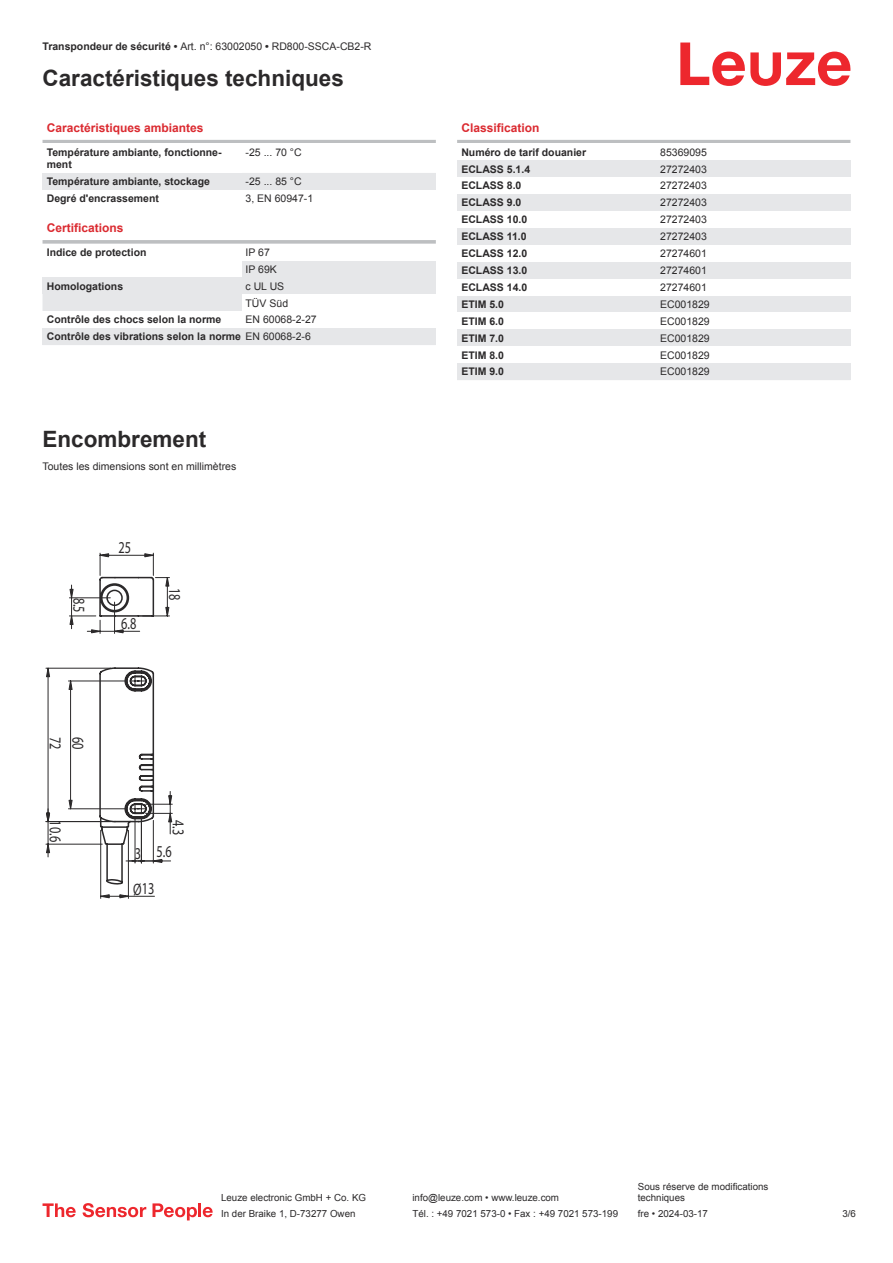
<style>
.page{position:relative;width:893px;height:1263px;background:#fff}
.page>*{position:absolute;margin:0;border:0;box-sizing:border-box;transform-origin:0 0}
.t1{font:700 22.5px "Arial";color:#2b292a}
.t2{font:16.65px "Myriad Pro";color:#2b292a;scale:.74 1}
.t3{font:700 12px "Arial";color:#db2a30}
.t4{font:700 10.5px/12.6px "Arial";color:#2b292a}
.t5{font:10.5px/17px "Arial";color:#2b292a}
.t6{font:9.75px/11.7px "Arial";color:#2b292a}
.s1{font-weight:700}
.s2{font-weight:400}
</style>
<div class="page">
<svg style="left:680px;top:43px;width:170px;height:43px"></svg>
<div style="left:43px;top:294px;width:199px;height:17px;background:#e6e7e9"></div>
<hr style="left:43px;top:140px;width:393px;height:3px;background:#bdbfc1">
<div style="left:43px;top:173px;width:199px;height:17px;background:#e6e7e9"></div>
<div style="left:242px;top:173px;width:194px;height:17px;background:#e6e7e9"></div>
<svg style="left:43px;top:240px;width:393px;height:4px;background:#c3c5c7"></svg>
<div style="left:242px;top:261px;width:194px;height:16px;background:#e6e7e9"></div>
<div style="left:43px;top:277px;width:199px;height:17px;background:#e6e7e9"></div>
<div style="left:242px;top:277px;width:194px;height:17px;background:#e6e7e9"></div>
<div style="left:43px;top:328px;width:199px;height:17px;background:#e6e7e9"></div>
<div style="left:242px;top:328px;width:194px;height:17px;background:#e6e7e9"></div>
<hr style="left:457px;top:140px;width:393px;height:3px;background:#bdbfc1">
<div style="left:457px;top:160px;width:200px;height:17px;background:#e6e7e9"></div>
<div style="left:657px;top:160px;width:193px;height:17px;background:#e6e7e9"></div>
<div style="left:457px;top:194px;width:200px;height:17px;background:#e6e7e9"></div>
<div style="left:657px;top:194px;width:193px;height:17px;background:#e6e7e9"></div>
<div style="left:457px;top:228px;width:200px;height:17px;background:#e6e7e9"></div>
<div style="left:657px;top:228px;width:193px;height:17px;background:#e6e7e9"></div>
<div style="left:457px;top:262px;width:200px;height:17px;background:#e6e7e9"></div>
<div style="left:657px;top:262px;width:193px;height:17px;background:#e6e7e9"></div>
<div style="left:457px;top:296px;width:200px;height:16px;background:#e6e7e9"></div>
<div style="left:657px;top:296px;width:193px;height:16px;background:#e6e7e9"></div>
<div style="left:457px;top:329px;width:200px;height:17px;background:#e6e7e9"></div>
<div style="left:657px;top:329px;width:193px;height:17px;background:#e6e7e9"></div>
<div style="left:457px;top:363px;width:200px;height:17px;background:#e6e7e9"></div>
<div style="left:657px;top:363px;width:193px;height:17px;background:#e6e7e9"></div>
<svg style="left:43px;top:1203px;width:33px;height:14px"></svg>
<svg style="left:83px;top:1203px;width:63px;height:14px"></svg>
<svg style="left:153px;top:1203px;width:44px;height:17px"></svg>
<hr style="left:198px;top:1203px;width:3px;height:14px;background:#ed272d">
<svg style="left:203px;top:1207px;width:10px;height:10px"></svg>
<svg style="left:45px;top:552px;width:128px;height:347px"></svg>
<p class="t5" style="left:43px;top:39px;width:330px"><span class="s1">Transpondeur de sécurité •</span> Art. n°: 63002050 <span class="s1">•</span> RD800-SSCA-CB2-R</p>
<h1 class="t1" style="left:43px;top:70px;width:303px">Caractéristiques techniques</h1>
<p class="t3" style="left:47px;top:123px;width:158px">Caractéristiques ambiantes</p>
<p class="t4" style="left:47px;top:147px;width:176px">Température ambiante, fonctionne&shy;ment</p>
<p class="t5" style="left:246px;top:144px;width:58px">-25 ... 70 °C</p>
<p class="t4" style="left:47px;top:176px;width:165px">Température ambiante, stockage</p>
<p class="t5" style="left:246px;top:174px;width:58px">-25 ... 85 °C</p>
<p class="t4" style="left:47px;top:193px;width:114px">Degré d'encrassement</p>
<p class="t5" style="left:246px;top:191px;width:69px">3, EN 60947-1</p>
<p class="t3" style="left:47px;top:224px;width:78px">Certifications</p>
<p class="t4" style="left:47px;top:247px;width:101px">Indice de protection</p>
<p class="t5" style="left:246px;top:245px;width:33px">IP 67<br>IP 69K</p>
<p class="t4" style="left:47px;top:281px;width:78px">Homologations</p>
<p class="t5" style="left:246px;top:278px;width:44px">c UL US<br>TÜV Süd</p>
<p class="t4" style="left:47px;top:314px;width:176px">Contrôle des chocs selon la norme</p>
<p class="t4" style="left:47px;top:312px;width:271px;line-height:17px;text-indent:199px"><span class="s2">EN 60068-2-27<br></span>Contrôle des vibrations selon la norme <span class="s2">EN 60068-2-6</span></p>
<h1 class="t1" style="left:43px;top:431px;width:165px">Encombrement</h1>
<p class="t5" style="left:43px;top:459px;width:195px">Toutes les dimensions sont en millimètres</p>
<h2 class="t2" style="left:89px;top:597px;width:22px;rotate:90deg">8.5</h2>
<h2 class="t2" style="left:119px;top:538px;width:19px">25</h2>
<h2 class="t2" style="left:121px;top:614px;width:22px">6.8</h2>
<h2 class="t2" style="left:185px;top:588px;width:19px;rotate:90deg">18</h2>
<h2 class="t2" style="left:65px;top:737px;width:19px;rotate:90deg">72</h2>
<h2 class="t2" style="left:88px;top:737px;width:19px;rotate:90deg">60</h2>
<h2 class="t2" style="left:65px;top:820px;width:31px;rotate:90deg">10.6</h2>
<h2 class="t2" style="left:188px;top:820px;width:22px;rotate:90deg">4.3</h2>
<h2 class="t2" style="left:135px;top:841px;width:51px">3 5.6</h2>
<h2 class="t2" style="left:133px;top:879px;width:30px">Ø13</h2>
<p class="t3" style="left:461px;top:123px;width:80px">Classification</p>
<p class="t4" style="left:461px;top:147px;width:126px">Numéro de tarif douanier</p>
<p class="t5" style="left:660px;top:144px;width:48px">85369095</p>
<p class="t4" style="left:461px;top:164px;width:70px">ECLASS 5.1.4</p>
<p class="t5" style="left:660px;top:161px;width:48px">27272403</p>
<p class="t4" style="left:461px;top:180px;width:62px">ECLASS 8.0</p>
<p class="t5" style="left:660px;top:178px;width:48px">27272403</p>
<p class="t4" style="left:461px;top:197px;width:62px">ECLASS 9.0</p>
<p class="t5" style="left:660px;top:195px;width:48px">27272403</p>
<p class="t4" style="left:461px;top:214px;width:67px">ECLASS 10.0</p>
<p class="t5" style="left:660px;top:212px;width:48px">27272403</p>
<p class="t4" style="left:461px;top:231px;width:67px">ECLASS 11.0</p>
<p class="t5" style="left:660px;top:229px;width:48px">27272403</p>
<p class="t4" style="left:461px;top:248px;width:67px">ECLASS 12.0</p>
<p class="t5" style="left:660px;top:246px;width:48px">27274601</p>
<p class="t4" style="left:461px;top:265px;width:67px">ECLASS 13.0</p>
<p class="t5" style="left:660px;top:263px;width:48px">27274601</p>
<p class="t4" style="left:461px;top:282px;width:67px">ECLASS 14.0</p>
<p class="t5" style="left:660px;top:280px;width:48px">27274601</p>
<p class="t4" style="left:461px;top:299px;width:44px">ETIM 5.0</p>
<p class="t5" style="left:660px;top:297px;width:51px">EC001829</p>
<p class="t4" style="left:461px;top:316px;width:44px">ETIM 6.0</p>
<p class="t5" style="left:660px;top:313px;width:51px">EC001829</p>
<p class="t4" style="left:461px;top:333px;width:44px">ETIM 7.0</p>
<p class="t5" style="left:660px;top:330px;width:51px">EC001829</p>
<p class="t4" style="left:461px;top:349px;width:44px">ETIM 8.0</p>
<p class="t5" style="left:660px;top:347px;width:51px">EC001829</p>
<p class="t4" style="left:461px;top:366px;width:44px">ETIM 9.0</p>
<p class="t5" style="left:660px;top:364px;width:51px">EC001829</p>
<p class="t6" style="left:221px;top:1193px;width:146px">Leuze electronic GmbH + Co. KG</p>
<p class="t6" style="left:412px;top:1193px;width:148px">info@leuze.com • www.leuze.com</p>
<p class="t6" style="left:638px;top:1181px;width:132px">Sous réserve de modifications techniques</p>
<p class="t6" style="left:221px;top:1209px;width:136px">In der Braike 1, D-73277 Owen</p>
<p class="t6" style="left:412px;top:1209px;width:207px">Tél. : +49 7021 573-0 • Fax : +49 7021 573-199</p>
<p class="t6" style="left:638px;top:1209px;width:72px">fre • 2024-03-17</p>
<p class="t6" style="left:842px;top:1209px;width:15px">3 /6</p>
</div>
